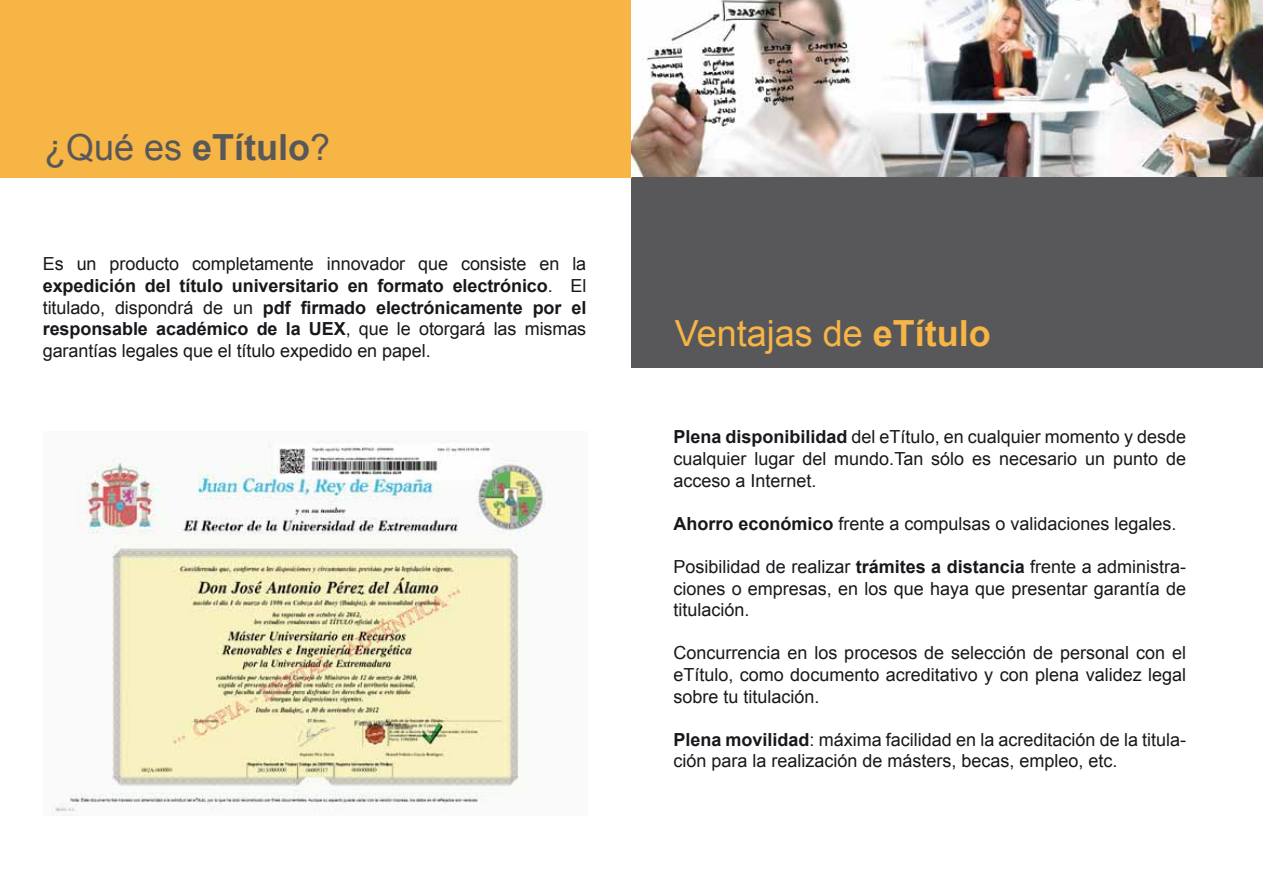
<style>
.page{position:relative;width:1263px;height:893px;background:#fff}
.page>*{position:absolute;margin:0;border:0;box-sizing:border-box;transform-origin:0 0}
.t1{font:36px "Arial";color:#f6b545}
.t2{font:36px "Arial";color:#58585a}
.t3{font:18px/21.6px "Arial";color:#1a171c;text-align:justify}
.s1{font-weight:700}
</style>
<div class="page">
<div style="left:631px;top:177px;width:632px;height:190px;background:#58585a"></div>
<div style="left:0;top:0;width:632px;height:177px;background:#f6b545"></div>
<img style="left:632px;top:0;width:631px;height:177px">
<img style="left:55px;top:441px;width:490px;height:371px">
<h1 class="t2" style="left:44px;top:123px;width:288px">¿Qué es <span class="s1">eTítulo</span>?</h1>
<p class="t3" style="left:43px;top:253px;width:545px">Es un producto completamente innovador que consiste en la <span class="s1">expedición del título universitario en formato electrónico</span>. El titulado, dispondrá de un <span class="s1">pdf firmado electrónicamente por el responsable académico de la UEX</span>, que le otorgará las mismas garantías legales que el título expedido en papel.</p>
<h1 class="t1" style="left:675px;top:309px;width:318px">Ventajas de <span class="s1">eTítulo</span></h1>
<p class="t3" style="left:673px;top:426px;width:514px"><span class="s1">Plena disponibilidad</span> del eTítulo, en cualquier momento y desde cualquier lugar del mundo.Tan sólo es necesario un punto de acceso a Internet.</p>
<p class="t3" style="left:673px;top:513px;width:505px"><span class="s1">Ahorro económico</span> frente a compulsas o validaciones legales.</p>
<p class="t3" style="left:673px;top:556px;width:514px">Posibilidad de realizar <span class="s1">trámites a distancia</span> frente a administra&shy;ciones o empresas, en los que haya que presentar garantía de titulación.</p>
<p class="t3" style="left:673px;top:642px;width:514px">Concurrencia en los procesos de selección de personal con el eTítulo, como documento acreditativo y con plena validez legal sobre tu titulación.</p>
<p class="t3" style="left:673px;top:729px;width:514px"><span class="s1">Plena movilidad</span>: máxima facilidad en la acreditación de la titula&shy;ción para la realización de másters, becas, empleo, etc.</p>
</div>
